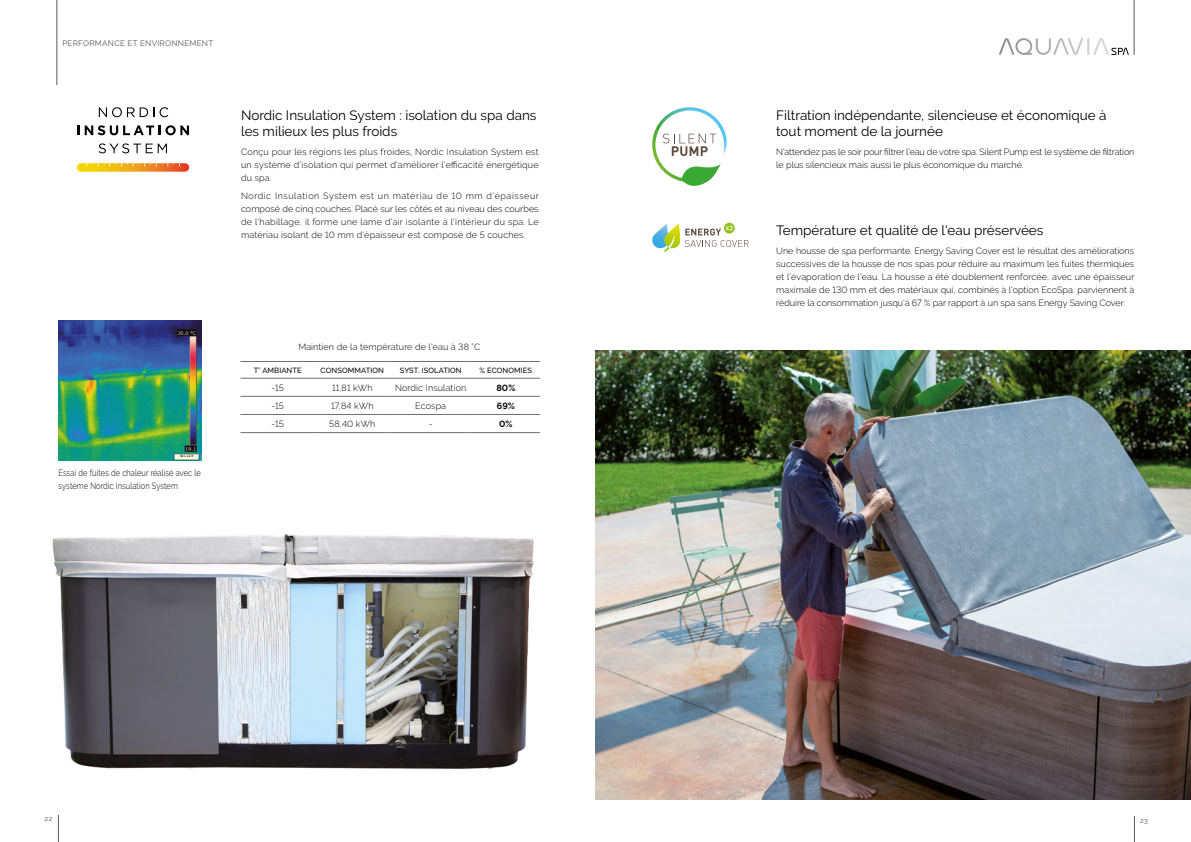
<style>
.page{position:relative;width:1191px;height:842px;background:#fff}
.page>*{position:absolute;margin:0;border:0;box-sizing:border-box;transform-origin:0 0}
.t1{font:13.5px/16px "Raleway";color:#000}
.t2{font:300 9px/13px "Raleway";letter-spacing:.01em;color:#000;text-align:justify}
.t3{font:300 9px/13px "Raleway";letter-spacing:-.01em;color:#000}
.t4{font:300 9px/13px "Raleway";letter-spacing:.01em;color:#000;scale:.83 1}
.t5{font:700 9px "Raleway";color:#000}
.t6{font:8px "Raleway";letter-spacing:.035em;color:#575756}
.t7{font:500 7.5px "Raleway";letter-spacing:.015em;color:#000}
.t8{font:7px "Raleway";color:#575756}
</style>
<div class="page">
<hr style="left:1134px;top:0;width:1px;height:55px;background:#575756">
<svg style="left:999px;top:38px;width:129px;height:17px"></svg>
<hr style="left:57px;top:0;width:1px;height:85px;background:#575756">
<img style="left:52px;top:533px;width:482px;height:237px">
<svg style="left:77px;top:163px;width:112px;height:9px"></svg>
<svg style="left:99px;top:107px;width:55px;height:10px"></svg>
<svg style="left:160px;top:107px;width:8px;height:10px"></svg>
<svg style="left:77px;top:125px;width:2px;height:10px"></svg>
<svg style="left:85px;top:125px;width:104px;height:10px"></svg>
<svg style="left:99px;top:143px;width:68px;height:10px"></svg>
<svg style="left:652px;top:107px;width:75px;height:79px"></svg>
<img style="left:595px;top:351px;width:596px;height:448px">
<svg style="left:652px;top:224px;width:96px;height:28px"></svg>
<img style="left:58px;top:320px;width:144px;height:140px">
<hr style="left:240px;top:361px;width:75px;height:1px;background:#706f6f">
<hr style="left:315px;top:361px;width:74px;height:1px;background:#706f6f">
<hr style="left:389px;top:361px;width:83px;height:1px;background:#706f6f">
<hr style="left:472px;top:361px;width:68px;height:1px;background:#706f6f">
<hr style="left:240px;top:378px;width:75px;height:1px;background:#706f6f">
<hr style="left:315px;top:378px;width:74px;height:1px;background:#706f6f">
<hr style="left:389px;top:378px;width:83px;height:1px;background:#706f6f">
<hr style="left:472px;top:378px;width:68px;height:1px;background:#706f6f">
<hr style="left:240px;top:396px;width:75px;height:1px;background:#706f6f">
<hr style="left:315px;top:396px;width:74px;height:1px;background:#706f6f">
<hr style="left:389px;top:396px;width:83px;height:1px;background:#706f6f">
<hr style="left:472px;top:396px;width:68px;height:1px;background:#706f6f">
<hr style="left:240px;top:414px;width:75px;height:1px;background:#706f6f">
<hr style="left:315px;top:414px;width:74px;height:1px;background:#706f6f">
<hr style="left:389px;top:414px;width:83px;height:1px;background:#706f6f">
<hr style="left:472px;top:414px;width:68px;height:1px;background:#706f6f">
<hr style="left:240px;top:432px;width:75px;height:1px;background:#706f6f">
<hr style="left:315px;top:432px;width:74px;height:1px;background:#706f6f">
<hr style="left:389px;top:432px;width:83px;height:1px;background:#706f6f">
<hr style="left:472px;top:432px;width:68px;height:1px;background:#706f6f">
<svg style="left:1134px;top:816px;width:1px;height:26px"></svg>
<svg style="left:58px;top:815px;width:1px;height:27px"></svg>
<p class="t6" style="left:62px;top:39px;width:152px">PERFORMANCE ET ENVIRONNEMENT</p>
<p class="t1" style="left:241px;top:107px;width:297px">Nordic Insulation System : isolation du spa dans les milieux les plus froids</p>
<p class="t2" style="left:241px;top:145px;width:299px">Conçu pour les régions les plus froides, Nordic Insulation System est un système d'isolation qui permet d'améliorer l'efficacité énergétique du spa.</p>
<p class="t2" style="left:241px;top:190px;width:299px">Nordic Insulation System est un matériau de 10 mm d'épaisseur composé de cinq couches. Placé sur les côtés et au niveau des courbes de l'habillage, il forme une lame d'air isolante à l'intérieur du spa. Le matériau isolant de 10 mm d'épaisseur est composé de 5 couches.</p>
<p class="t4" style="left:59px;top:467px;width:173px">Essai de fuites de chaleur réalisé avec le système Nordic Insulation System</p>
<p class="t2" style="left:298px;top:340px;width:183px">Maintien de la température de l'eau à 38 °C</p>
<p class="t7" style="left:254px;top:366px;width:50px">T° AMBIANTE</p>
<p class="t7" style="left:320px;top:366px;width:65px">CONSOMMATION</p>
<p class="t7" style="left:400px;top:366px;width:63px">SYST. ISOLATION</p>
<p class="t7" style="left:479px;top:366px;width:54px">% ECONOMIES</p>
<p class="t2" style="left:271px;top:381px;width:14px">-15</p>
<p class="t2" style="left:332px;top:381px;width:42px">11,81 kWh</p>
<p class="t2" style="left:395px;top:381px;width:73px">Nordic Insulation</p>
<p class="t5" style="left:496px;top:382px;width:21px">80%</p>
<p class="t2" style="left:271px;top:399px;width:14px">-15</p>
<p class="t2" style="left:331px;top:399px;width:44px">17,84 kWh</p>
<p class="t2" style="left:415px;top:399px;width:32px">Ecospa</p>
<p class="t5" style="left:497px;top:400px;width:20px">69%</p>
<p class="t2" style="left:271px;top:417px;width:14px">-15</p>
<p class="t2" style="left:329px;top:417px;width:48px">58,40 kWh</p>
<p class="t2" style="left:429px;top:417px;width:5px">-</p>
<p class="t5" style="left:499px;top:419px;width:15px">0%</p>
<p class="t1" style="left:776px;top:107px;width:332px">Filtration indépendante, silencieuse et économique à tout moment de la journée</p>
<p class="t3" style="left:776px;top:145px;width:360px">N'attendez pas le soir pour filtrer l'eau de votre spa. Silent Pump est le système de filtration le plus silencieux mais aussi le plus économique du marché.</p>
<p class="t1" style="left:776px;top:223px;width:269px">Température et qualité de l'eau préservées</p>
<p class="t2" style="left:776px;top:244px;width:360px">Une housse de spa performante. Energy Saving Cover est le résultat des améliorations successives de la housse de nos spas pour réduire au maximum les fuites thermiques et l'évaporation de l'eau. La housse a été doublement renforcée, avec une épaisseur maximale de 130 mm et des matériaux qui, combinés à l'option EcoSpa, parviennent à réduire la consommation jusqu'à 67 % par rapport à un spa sans Energy Saving Cover.</p>
<p class="t8" style="left:44px;top:815px;width:9px">22</p>
<p class="t8" style="left:1140px;top:816px;width:9px">23</p>
</div>
